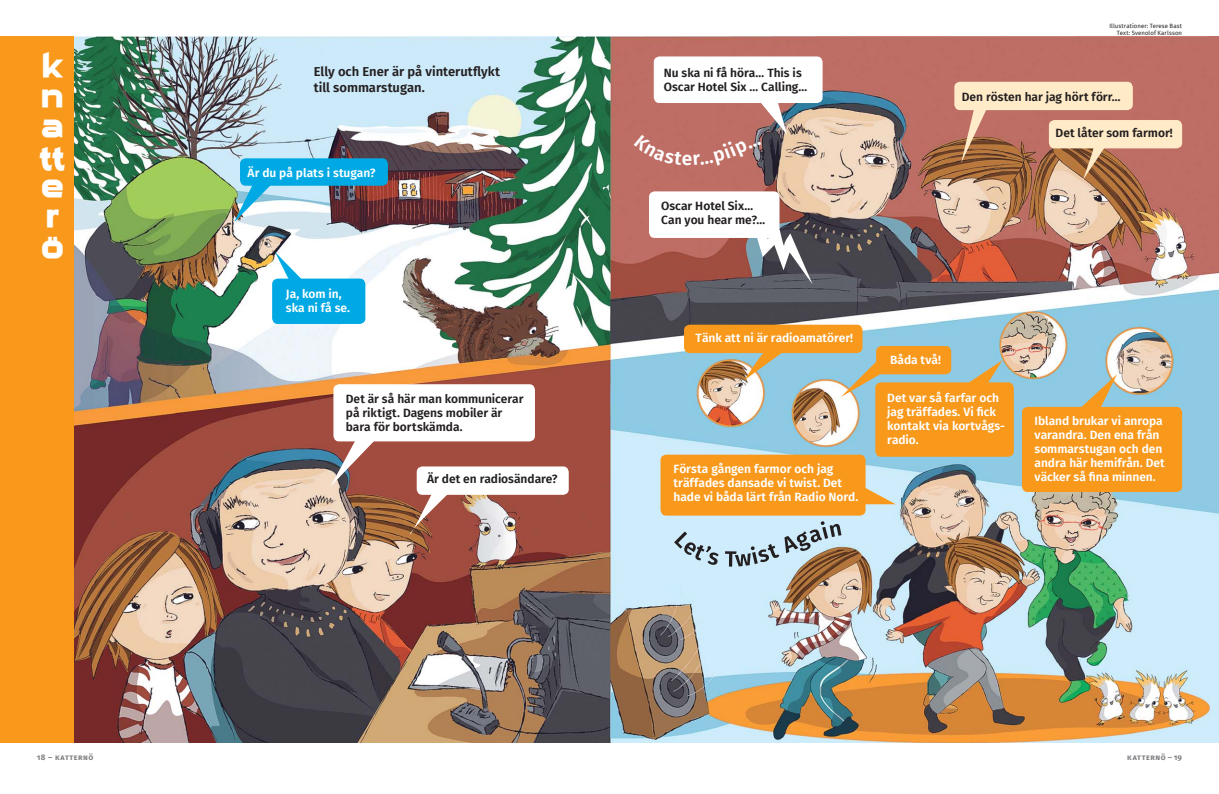
<style>
.page{position:relative;width:1219px;height:794px;background:#fff}
.page>*{position:absolute;margin:0;border:0;box-sizing:border-box;transform-origin:0 0}
.t1{font:700 30.2px/30.2px "Sui Generis";color:#fff}
.t2{font:600 19px "Fira Sans";color:#fff}
.t3{font:600 13px/16px "Fira Sans";color:#231f20}
.t4{font:600 12px/14px "Fira Sans";color:#fff}
.t5{font:600 12px/14px "Fira Sans";color:#231f20}
.t6{font:700 8px "Fira Sans";letter-spacing:.065em;color:#808285}
.t7{font:6px/6.5px "Fira Sans";letter-spacing:.015em;color:#231f20;text-align:right}
</style>
<div class="page">
<img style="left:73px;top:37px;width:1146px;height:705px">
<div style="left:240px;top:158px;width:148px;height:28px;background:#00a9e3;border-radius:6px"></div>
<div style="left:333px;top:384px;width:202px;height:57px;background:#fff;border-radius:6px"></div>
<div style="left:654px;top:56px;width:169px;height:47px;background:#fff;border-radius:6px"></div>
<div style="left:875px;top:382px;width:139px;height:75px;background:#f8991c;border-radius:6px"></div>
<div style="left:660px;top:454px;width:206px;height:61px;background:#f8991c;border-radius:6px"></div>
<div style="left:1022px;top:407px;width:160px;height:85px;background:#f8991c;border-radius:6px"></div>
<div style="left:649px;top:191px;width:130px;height:47px;background:#fff;border-radius:6px"></div>
<div style="left:417px;top:466px;width:152px;height:29px;background:#fff;border-radius:6px"></div>
<div style="left:954px;top:82px;width:179px;height:28px;background:#ffebc8;border-radius:6px"></div>
<div style="left:684px;top:325px;width:178px;height:28px;background:#f8991c;border-radius:6px"></div>
<div style="left:876px;top:346px;width:75px;height:28px;background:#f8991c;border-radius:6px"></div>
<div style="left:1049px;top:120px;width:133px;height:28px;background:#ffebc8;border-radius:6px"></div>
<div style="left:272px;top:278px;width:93px;height:46px;background:#00a9e3;border-radius:6px"></div>
<svg style="left:234px;top:184px;width:38px;height:38px"></svg>
<svg style="left:275px;top:252px;width:29px;height:28px"></svg>
<svg style="left:331px;top:439px;width:45px;height:47px"></svg>
<svg style="left:410px;top:492px;width:40px;height:46px"></svg>
<svg style="left:752px;top:221px;width:61px;height:63px"></svg>
<svg style="left:961px;top:110px;width:26px;height:53px"></svg>
<svg style="left:1083px;top:148px;width:25px;height:32px"></svg>
<div style="left:0;top:37px;width:73px;height:706px;background:#f8991c"></div>
<svg style="left:744px;top:353px;width:43px;height:27px"></svg>
<svg style="left:841px;top:360px;width:46px;height:37px"></svg>
<svg style="left:962px;top:360px;width:40px;height:23px"></svg>
<svg style="left:865px;top:484px;width:31px;height:20px"></svg>
<svg style="left:1079px;top:374px;width:38px;height:33px"></svg>
<svg style="left:674px;top:521px;width:167px;height:45px;background:#b2c5cf"></svg>
<svg style="left:634px;top:135px;width:49px;height:30px"></svg>
<svg style="left:693px;top:103px;width:94px;height:63px;background:#ac706b"></svg>
<h1 class="t1" style="left:41px;top:51px;width:25px;text-align:justify">k n a</h1>
<h1 class="t1" style="left:40px;top:146px;width:27px;line-height:27.2px">tt e</h1>
<h1 class="t1" style="left:41px;top:202px;width:25px">r ö</h1>
<p class="t3" style="left:314px;top:63px;width:188px">Elly och Ener är på vinterutflykt till sommarstugan.</p>
<p class="t4" style="left:248px;top:166px;width:129px">Är du på plats i stugan?</p>
<p class="t4" style="left:286px;top:287px;width:65px">Ja, kom in, ska ni få se.</p>
<p class="t5" style="left:346px;top:391px;width:179px">Det är så här man kommunicerar på riktigt. Dagens mobiler är bara för bortskämda.</p>
<p class="t5" style="left:427px;top:472px;width:132px">Är det en radiosändare?</p>
<p class="t5" style="left:664px;top:66px;width:145px">Nu ska ni få höra… This is<br>Oscar Hotel Six … Calling…</p>
<h2 class="t2" style="left:682px;top:148px;width:12px">e</h2>
<p class="t5" style="left:661px;top:199px;width:106px">Oscar Hotel Six…<br>Can you hear me?…</p>
<p class="t7" style="left:1109px;top:23px;width:74px">Illustrationer: Terese Bast<br>Text: Svenolof Karlsson</p>
<p class="t5" style="left:962px;top:89px;width:160px">Den rösten har jag hört förr…</p>
<p class="t5" style="left:1056px;top:126px;width:119px">Det låter som farmor!</p>
<p class="t4" style="left:696px;top:331px;width:159px">Tänk att ni är radioamatörer!</p>
<p class="t4" style="left:674px;top:462px;width:186px">Första gången farmor och jag träffades dansade vi twist. Det hade vi båda lärt från Radio Nord.</p>
<p class="t4" style="left:890px;top:353px;width:52px">Båda två!</p>
<p class="t4" style="left:887px;top:391px;width:119px">Det var så farfar och jag träffades. Vi fick kontakt via kortvågs&shy;radio.</p>
<p class="t4" style="left:1035px;top:413px;width:132px">Ibland brukar vi anropa varandra. Den ena från sommarstugan och den andra här hemifrån. Det väcker så fina minnen.</p>
<p class="t6" style="left:37px;top:752px;width:58px">18 – katternö</p>
<p class="t6" style="left:1127px;top:752px;width:56px">katternö – 19</p>
</div>
